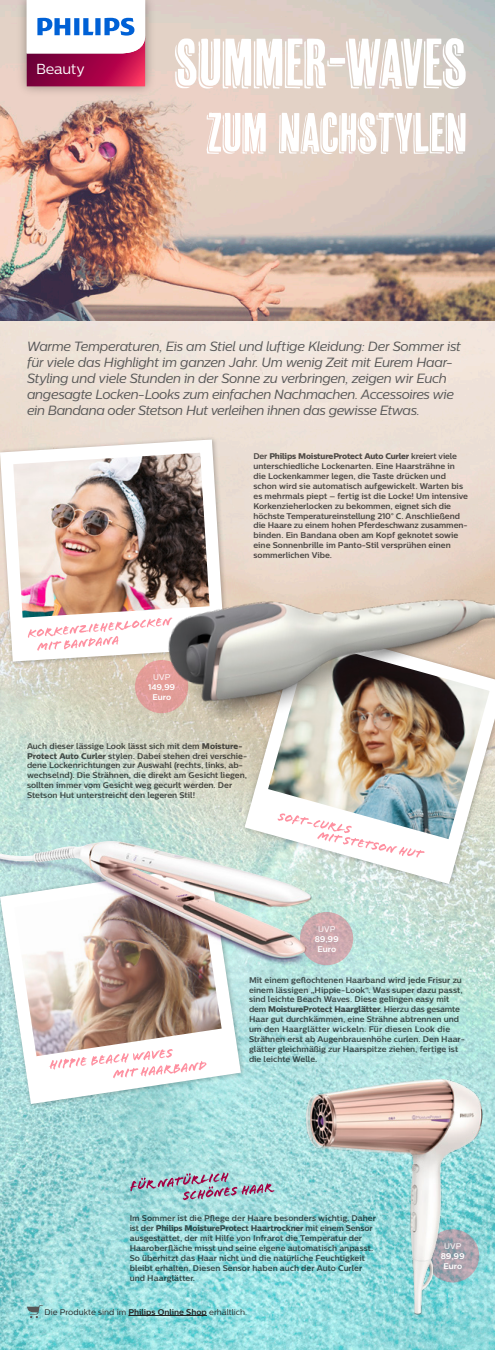
<style>
.page{position:relative;width:495px;height:1350px;background:#fff}
.page>*{position:absolute;margin:0;border:0;box-sizing:border-box;transform-origin:0 0}
.t1{font:14.48px "Centrale Sans";letter-spacing:-.005em;color:#fff}
.t2{font:italic 13.35px/16px "Centrale Sans";letter-spacing:-.03em;color:#565656}
.t3{font:700 8.25px/9.9px "Centrale Sans";color:#565656}
.t4{font:8.25px "Centrale Sans X Bold";letter-spacing:-.02em;color:#565656}
.t5{font:8.25px "Centrale Sans";color:#242424}
.t6{font:700 8.25px/9.9px "Centrale Sans";letter-spacing:-.01em;color:#fff;text-align:center}
.t7{font:8.25px "Centrale Sans";letter-spacing:-.005em;color:#fff}
.s1{font-family:"Centrale Sans";font-weight:700}
.s2{font-family:"Centrale Sans X Bold";font-weight:400}
.s3{font-weight:700}
</style>
<div class="page">
<img style="left:0;top:321px;width:495px;height:1029px">
<img style="left:0;top:0;width:495px;height:321px">
<img style="left:0;top:433px;width:231px;height:235px">
<img style="left:237px;top:749px;width:258px;height:143px">
<svg style="left:0;top:1028px;width:248px;height:83px"></svg>
<svg style="left:300px;top:912px;width:53px;height:53px"></svg>
<div style="left:135px;top:660px;width:53px;height:53px;background:linear-gradient(to bottom,#e69f9a,#df9d9b);border-radius:50%"></div>
<img style="left:154px;top:513px;width:341px;height:236px">
<img style="left:298px;top:1070px;width:193px;height:272px">
<img style="left:0;top:806px;width:331px;height:222px">
<img style="left:0;top:841px;width:305px;height:116px">
<svg style="left:30px;top:1028px;width:203px;height:70px"></svg>
<hr style="left:128px;top:1315px;width:79px;height:1px;background:#242424">
<svg style="left:27px;top:1305px;width:16px;height:13px"></svg>
<svg style="left:130px;top:1173px;width:145px;height:27px"></svg>
<svg style="left:207px;top:112px;width:259px;height:42px"></svg>
<svg style="left:175px;top:38px;width:291px;height:51px"></svg>
<svg style="left:11px;top:606px;width:202px;height:53px"></svg>
<svg style="left:246px;top:786px;width:204px;height:93px"></svg>
<img style="left:13px;top:0;width:146px;height:100px">
<svg style="left:27px;top:0;width:118px;height:86px"></svg>
<h1 class="t1" style="left:36px;top:60px;width:50px">Beauty</h1>
<p class="t2" style="left:27px;top:338px;width:436px">Warme Temperaturen, Eis am Stiel und luftige Kleidung: Der Sommer ist für viele das Highlight im ganzen Jahr. Um wenig Zeit mit Eurem Haar-Styling und viele Stunden in der Sonne zu verbringen, zeigen wir Euch angesagte Locken-Looks zum einfachen Nachmachen. Accessoires wie ein Bandana oder Stetson Hut verleihen ihnen das gewisse Etwas.</p>
<p class="t4" style="left:254px;top:451px;width:205px"><span class="s1">Der</span> Philips MoistureProtect Auto Curler <span class="s1">kreiert viele</span></p>
<p class="t3" style="left:254px;top:461px;width:216px">unterschiedliche Lockenarten. Eine Haarsträhne in die Lockenkammer legen, die Taste drücken und schon wird sie automatisch aufgewickelt. Warten bis es mehrmals piept – fertig ist die Locke! Um intensive Korkenzieherlocken zu bekommen, eignet sich die höchste Temperatureinstellung 210° C. Anschließend die Haare zu einem hohen Pferdeschwanz zusammen&shy;binden. Ein Bandana oben am Kopf geknotet sowie eine Sonnenbrille im Panto-Stil versprühen einen sommerlichen Vibe.</p>
<p class="t7" style="left:153px;top:672px;width:18px">UVP</p>
<p class="t6" style="left:148px;top:682px;width:29px">149,99<br>Euro</p>
<p class="t3" style="left:27px;top:741px;width:222px">Auch dieser lässige Look lässt sich mit dem <span class="s2">Moisture-Protect Auto Curler</span> stylen. Dabei stehen drei verschie&shy;dene Lockenrichtungen zur Auswahl (rechts, links, ab&shy;wechselnd). Die Strähnen, die direkt am Gesicht liegen, sollten immer vom Gesicht weg gecurlt werden. Der Stetson Hut unterstreicht den legeren Stil!</p>
<p class="t7" style="left:318px;top:924px;width:18px">UVP</p>
<p class="t6" style="left:315px;top:934px;width:26px">89,99<br>Euro</p>
<p class="t3" style="left:249px;top:975px;width:215px;text-align:justify">Mit einem geflochtenen Haarband wird jede Frisur zu einem lässigen „Hippie-Look“. Was super dazu passt, sind leichte Beach Waves. Diese gelingen easy mit</p>
<p class="t4" style="left:249px;top:1004px;width:212px"><span class="s1">dem</span> MoistureProtect Haarglätter<span class="s1">. Hierzu das gesamte</span></p>
<p class="t3" style="left:249px;top:1014px;width:217px">Haar gut durchkämmen, eine Strähne abtrennen und um den Haarglätter wickeln. Für diesen Look die Strähnen erst ab Augenbrauenhöhe curlen. Den Haar&shy;glätter gleichmäßig zur Haarspitze ziehen, fertige ist die leichte Welle.</p>
<p class="t3" style="left:130px;top:1213px;width:248px">Im Sommer ist die Pflege der Haare besonders wichtig. Daher</p>
<p class="t4" style="left:130px;top:1223px;width:244px"><span class="s1">ist der</span> Philips MoistureProtect Haartrockner <span class="s1">mit einem Sensor</span></p>
<p class="t3" style="left:130px;top:1233px;width:245px">ausgestattet, der mit Hilfe von Infrarot die Temperatur der Haaroberfläche misst und seine eigene automatisch anpasst.<br>So überhitzt das Haar nicht und die natürliche Feuchtigkeit bleibt erhalten. Diesen Sensor haben auch der Auto Curler und Haarglätter.</p>
<p class="t5" style="left:44px;top:1307px;width:204px">Die Produkte sind im <span class="s3">Philips Online Shop</span> erhältlich.</p>
<p class="t7" style="left:444px;top:1241px;width:18px">UVP</p>
<p class="t6" style="left:441px;top:1251px;width:26px">89,99<br>Euro</p>
</div>
